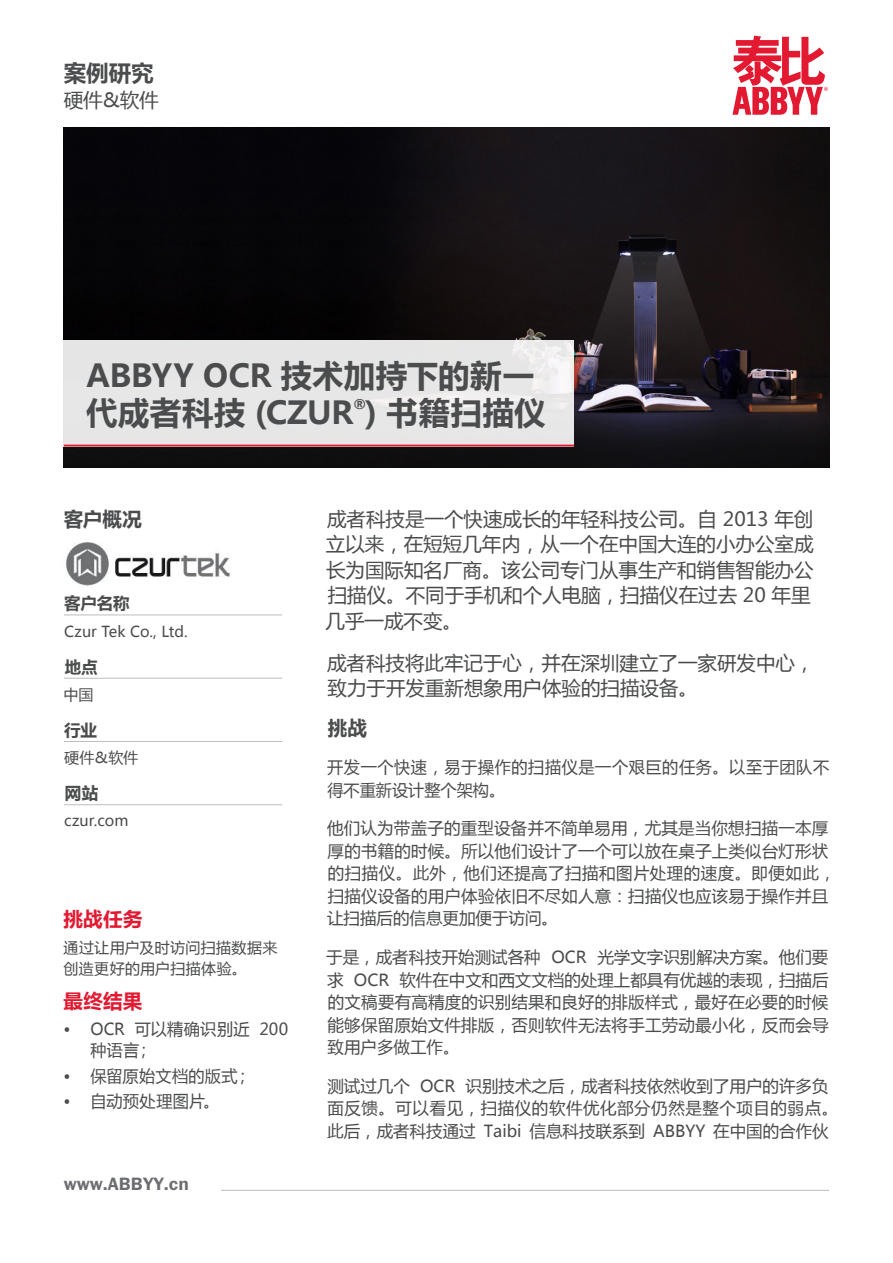
<style>
.page{position:relative;width:893px;height:1263px;background:#fff}
.page>*{position:absolute;margin:0;border:0;box-sizing:border-box;transform-origin:0 0}
.Intro_Head{font:700 31.5px "Microsoft Ya Hei";letter-spacing:.005em;color:#4b4c4d}
.Tagline_-_Chinese{font:700 22.5px "Microsoft Ya Hei";color:#4b4c4d}
.Intro_-_Chinese{font:19.5px/25.5px "Microsoft Ya Hei";color:#4b4c4d}
.Sidebar_H2_Red_-_Chi{font:700 19.5px "Microsoft Ya Hei";letter-spacing:.02em;color:#e21931}
.Tagline{font:19.5px "Microsoft Ya Hei";color:#4b4c4d}
.Left_Blocks_-_Chines{font:700 19.5px "Microsoft Ya Hei";color:#4b4c4d}
.Body_-_Chinese{font:700 19.5px "Microsoft Ya Hei";color:#4b4c4d}
.Logo_www_abbyy_com_r{font:18px "Franklin Gothic Demi ITC";color:#6c6d70}
.Body_-_Chinese-2{font:16.5px/22.5px "Microsoft Ya Hei";letter-spacing:.01em;color:#4b4c4d}
.Body_-_Chinese-3{font:16.5px/22.5px "Microsoft Ya Hei";letter-spacing:.035em;color:#4b4c4d}
.Sidebar_H3{font:700 16.5px "Microsoft Ya Hei";color:#4b4c4d}
.Sidebar_H3_-_Chinese{font:700 16.5px "Microsoft Ya Hei";color:#4b4c4d}
.Sidebar_-_Chinese{font:15px/21px "Microsoft Ya Hei";letter-spacing:.015em;color:#4b4c4d}
.Intro_Head-2{font:700 13.05px "Microsoft Ya Hei";color:#4b4c4d}
</style>
<div class="page">
<img style="left:64px;top:128px;width:765px;height:340px">
<div style="left:64px;top:340px;width:510px;height:106px;background:#e7e6e6"></div>
<hr style="left:64px;top:445px;width:510px;height:1px;background:#e21931">
<hr style="left:64px;top:614px;width:218px;height:1px;background:#bcbdc0">
<hr style="left:64px;top:678px;width:218px;height:1px;background:#bcbdc0">
<hr style="left:64px;top:741px;width:218px;height:1px;background:#bcbdc0">
<hr style="left:64px;top:804px;width:218px;height:1px;background:#bcbdc0">
<hr style="left:221px;top:1190px;width:608px;height:1px;background:#bcbdc0">
<img style="left:66px;top:542px;width:164px;height:44px">
<svg style="left:732px;top:86px;width:96px;height:29px"></svg>
<p class="Tagline_-_Chinese" style="left:64px;top:57px;width:91px">案例研究</p>
<p class="Tagline" style="left:64px;top:86px;width:96px">硬件&amp;软件</p>
<p class="Intro_Head" style="left:86px;top:353px;width:449px">ABBYY OCR 技术加持下的新一</p>
<p class="Intro_Head" style="left:86px;top:391px;width:461px">代成者科技 (CZUR ) 书籍扫描仪</p>
<p class="Intro_Head-2" style="left:354px;top:396px;width:14px">®</p>
<p class="Left_Blocks_-_Chines" style="left:64px;top:505px;width:80px">客户概况</p>
<p class="Sidebar_H3" style="left:64px;top:592px;width:67px">客户名称</p>
<p class="Sidebar_-_Chinese" style="left:64px;top:620px;width:125px">Czur Tek Co., Ltd.</p>
<p class="Sidebar_H3_-_Chinese" style="left:65px;top:655px;width:34px">地点</p>
<p class="Sidebar_-_Chinese" style="left:63px;top:683px;width:31px">中国</p>
<p class="Sidebar_H3" style="left:64px;top:718px;width:35px">行业</p>
<p class="Sidebar_-_Chinese" style="left:64px;top:747px;width:75px">硬件&amp;软件</p>
<p class="Sidebar_H3" style="left:65px;top:781px;width:35px">网站</p>
<p class="Sidebar_-_Chinese" style="left:64px;top:810px;width:66px">czur.com</p>
<p class="Sidebar_H2_Red_-_Chi" style="left:63px;top:905px;width:81px">挑战任务</p>
<p class="Sidebar_-_Chinese" style="left:63px;top:937px;width:216px">通过让用户及时访问扫描数据来创造更好的用户扫描体验。</p>
<p class="Sidebar_H2_Red_-_Chi" style="left:63px;top:987px;width:80px">最终结果</p>
<p class="Body_-_Chinese-2" style="left:90px;top:1018px;width:199px;line-height:21px;text-indent:-27px">• OCR 可以精确识别近 200种语言；</p>
<p class="Body_-_Chinese-2" style="left:63px;top:1064px;width:189px">• 保留原始文档的版式；</p>
<p class="Body_-_Chinese-2" style="left:63px;top:1089px;width:158px">• 自动预处理图片。</p>
<p class="Logo_www_abbyy_com_r" style="left:64px;top:1173px;width:127px">www.ABBYY.cn</p>
<p class="Intro_-_Chinese" style="left:326px;top:505px;width:489px">成者科技是一个快速成长的年轻科技公司。自 2013 年创立以来，在短短几年内，从一个在中国大连的小办公室成长为国际知名厂商。该公司专门从事生产和销售智能办公扫描仪。不同于手机和个人电脑，扫描仪在过去 20 年里几乎一成不变。</p>
<p class="Intro_-_Chinese" style="left:327px;top:649px;width:489px">成者科技将此牢记于心，并在深圳建立了一家研发中心，致力于开发重新想象用户体验的扫描设备。</p>
<p class="Body_-_Chinese" style="left:328px;top:714px;width:40px">挑战</p>
<p class="Body_-_Chinese-3" style="left:327px;top:756px;width:503px">开发一个快速，易于操作的扫描仪是一个艰巨的任务。以至于团队不得不重新设计整个架构。</p>
<p class="Body_-_Chinese-2" style="left:327px;top:817px;width:510px">他们认为带盖子的重型设备并不简单易用，尤其是当你想扫描一本厚厚的书籍的时候。所以他们设计了一个可以放在桌子上类似台灯形状的扫描仪。此外，他们还提高了扫描和图片处理的速度。即便如此，扫描仪设备的用户体验依旧不尽如人意：扫描仪也应该易于操作并且让扫描后的信息更加便于访问。</p>
<p class="Body_-_Chinese-2" style="left:326px;top:945px;width:504px;text-align:justify">于是，成者科技开始测试各种 OCR 光学文字识别解决方案。他们要求 OCR 软件在中文和西文文档的处理上都具有优越的表现，扫描后的文稿要有高精度的识别结果和良好的排版样式，最好在必要的时候能够保留原始文件排版，否则软件无法将手工劳动最小化，反而会导致用户多做工作。</p>
<p class="Body_-_Chinese-2" style="left:327px;top:1074px;width:512px">测试过几个 OCR 识别技术之后，成者科技依然收到了用户的许多负面反馈。可以看见，扫描仪的软件优化部分仍然是整个项目的弱点。此后，成者科技通过 Taibi 信息科技联系到 ABBYY 在中国的合作伙</p>
</div>
